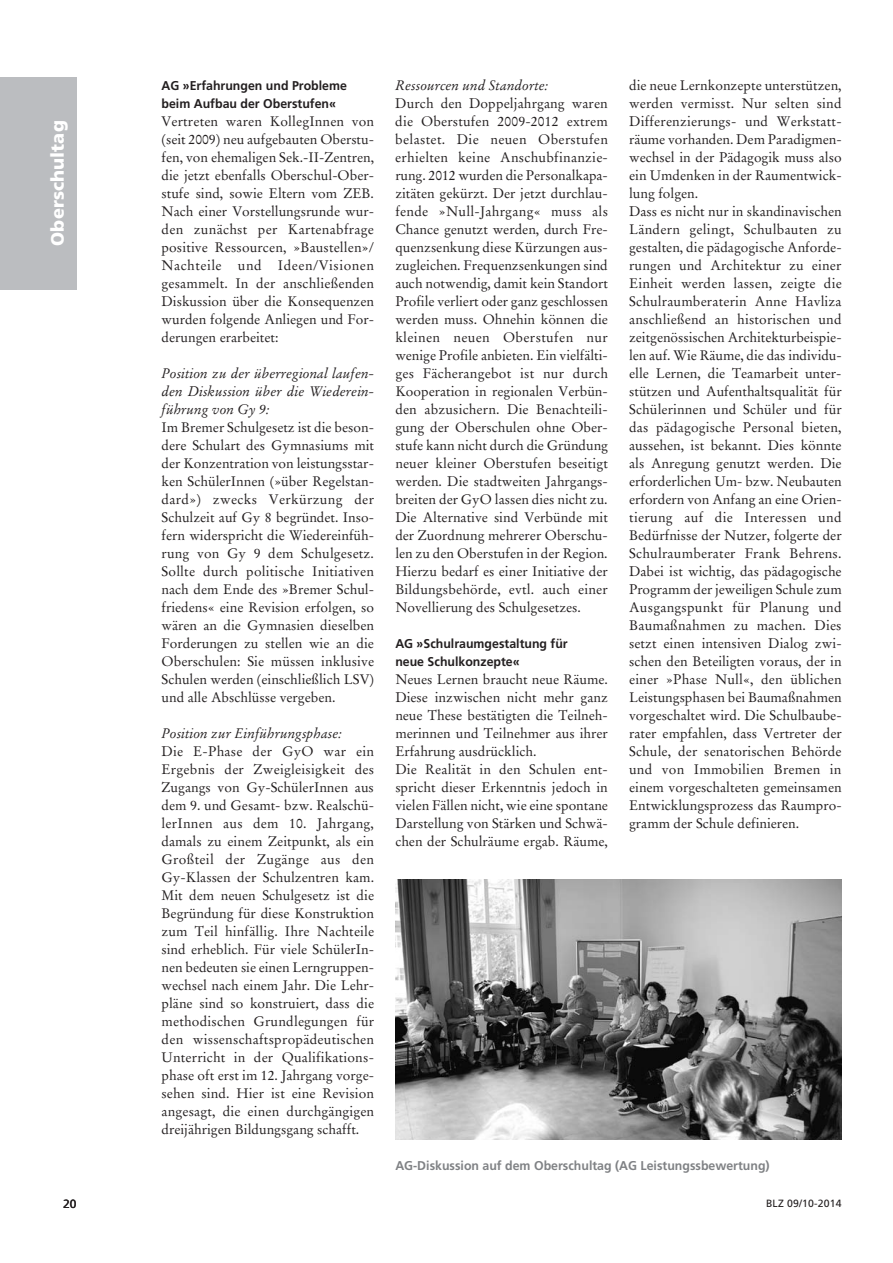
<style>
.page{position:relative;width:893px;height:1263px;background:#fff}
.page>*{position:absolute;margin:0;border:0;box-sizing:border-box;transform-origin:0 0}
.t1{font:900 18px "Frutiger";letter-spacing:.005em;color:#fff}
.t2{font:13.8px/18px "Stempel Garamond";color:#231f20;text-align:justify}
.t3{font:italic 13.8px/18px "Stempel Garamond";color:#231f20;text-align:justify}
.t4{font:700 12.75px/18px "Frutiger";color:#231f20}
.t5{font:700 12.75px "Frutiger";color:#808285}
.t6{font:12px "Frutiger";color:#231f20}
.t7{font:10.5px "Frutiger";letter-spacing:.015em;color:#231f20}
</style>
<div class="page">
<div style="left:0;top:77px;width:77px;height:212px;background:#bbbdc0"></div>
<img style="left:395px;top:879px;width:447px;height:261px">
<h1 class="t1" style="left:50px;top:246px;width:127px;rotate:-90deg">Oberschultag</h1>
<p class="t4" style="left:162px;top:78px;width:187px">AG »Erfahrungen und Probleme beim Aufbau der Oberstufen«</p>
<p class="t2" style="left:162px;top:114px;width:214px">Vertreten waren KollegInnen von (seit 2009) neu aufgebauten Oberstu&shy;fen, von ehemaligen Sek.-II-Zentren, die jetzt ebenfalls Oberschul-Ober&shy;stufe sind, sowie Eltern vom ZEB.<br>Nach einer Vorstellungsrunde wur&shy;den zunächst per Kartenabfrage positive Ressourcen, »Baustellen»/ Nachteile und Ideen/Visionen gesammelt. In der anschließenden Diskussion über die Konsequenzen wurden folgende Anliegen und For&shy;derungen erarbeitet:</p>
<p class="t3" style="left:162px;top:366px;width:214px">Position zu der überregional laufen&shy;den Diskussion über die Wiederein&shy;führung von Gy 9:</p>
<p class="t2" style="left:162px;top:420px;width:214px">Im Bremer Schulgesetz ist die beson&shy;dere Schulart des Gymnasiums mit der Konzentration von leistungsstar&shy;ken SchülerInnen (»über Regelstan&shy;dard») zwecks Verkürzung der Schulzeit auf Gy 8 begründet. Inso&shy;fern widerspricht die Wiedereinfüh&shy;rung von Gy 9 dem Schulgesetz.<br>Sollte durch politische Initiativen nach dem Ende des »Bremer Schul&shy;friedens« eine Revision erfolgen, so wären an die Gymnasien dieselben Forderungen zu stellen wie an die Oberschulen: Sie müssen inklusive Schulen werden (einschließlich LSV) und alle Abschlüsse vergeben.</p>
<p class="t3" style="left:162px;top:725px;width:182px">Position zur Einführungsphase:</p>
<p class="t2" style="left:162px;top:743px;width:214px">Die E-Phase der GyO war ein Ergebnis der Zweigleisigkeit des Zugangs von Gy-SchülerInnen aus dem 9. und Gesamt- bzw. Realschü&shy;lerInnen aus dem 10. Jahrgang, damals zu einem Zeitpunkt, als ein Großteil der Zugänge aus den Gy-Klassen der Schulzentren kam.<br>Mit dem neuen Schulgesetz ist die Begründung für diese Konstruktion zum Teil hinfällig. Ihre Nachteile sind erheblich. Für viele SchülerIn&shy;nen bedeuten sie einen Lerngruppen&shy;wechsel nach einem Jahr. Die Lehr&shy;pläne sind so konstruiert, dass die methodischen Grundlegungen für den wissenschaftspropädeutischen Unterricht in der Qualifikations&shy;phase oft erst im 12. Jahrgang vorge&shy;sehen sind. Hier ist eine Revision angesagt, die einen durchgängigen dreijährigen Bildungsgang schafft.</p>
<p class="t3" style="left:395px;top:78px;width:155px">Ressourcen und Standorte:</p>
<p class="t2" style="left:395px;top:96px;width:214px">Durch den Doppeljahrgang waren die Oberstufen 2009-2012 extrem belastet. Die neuen Oberstufen erhielten keine Anschubfinanzie&shy;rung. 2012 wurden die Personalkapa&shy;zitäten gekürzt. Der jetzt durchlau&shy;fende »Null-Jahrgang« muss als Chance genutzt werden, durch Fre&shy;quenzsenkung diese Kürzungen aus&shy;zugleichen. Frequenzsenkungen sind auch notwendig, damit kein Standort Profile verliert oder ganz geschlossen werden muss. Ohnehin können die kleinen neuen Oberstufen nur wenige Profile anbieten. Ein vielfälti&shy;ges Fächerangebot ist nur durch Kooperation in regionalen Verbün&shy;den abzusichern. Die Benachteili&shy;gung der Oberschulen ohne Ober&shy;stufe kann nicht durch die Gründung neuer kleiner Oberstufen beseitigt werden. Die stadtweiten Jahrgangs&shy;breiten der GyO lassen dies nicht zu.<br>Die Alternative sind Verbünde mit der Zuordnung mehrerer Oberschu&shy;len zu den Oberstufen in der Region.<br>Hierzu bedarf es einer Initiative der Bildungsbehörde, evtl. auch einer Novellierung des Schulgesetzes.</p>
<p class="t4" style="left:395px;top:636px;width:174px">AG »Schulraumgestaltung für neue Schulkonzepte«</p>
<p class="t2" style="left:395px;top:671px;width:214px;text-align:left">Neues Lernen braucht neue Räume.<br>Diese inzwischen nicht mehr ganz neue These bestätigten die Teilneh&shy;merinnen und Teilnehmer aus ihrer Erfahrung ausdrücklich.<br>Die Realität in den Schulen ent&shy;spricht dieser Erkenntnis jedoch in vielen Fällen nicht, wie eine spontane Darstellung von Stärken und Schwä&shy;chen der Schulräume ergab. Räume,</p>
<p class="t2" style="left:629px;top:78px;width:214px;text-align:left">die neue Lernkonzepte unterstützen, werden vermisst. Nur selten sind Differenzierungs- und Werkstatt&shy;räume vorhanden. Dem Paradigmen&shy;wechsel in der Pädagogik muss also ein Umdenken in der Raumentwick&shy;lung folgen.<br>Dass es nicht nur in skandinavischen Ländern gelingt, Schulbauten zu gestalten, die pädagogische Anforde&shy;rungen und Architektur zu einer Einheit werden lassen, zeigte die Schulraumberaterin Anne Havliza anschließend an historischen und zeitgenössischen Architekturbeispie&shy;len auf. Wie Räume, die das individu&shy;elle Lernen, die Teamarbeit unter&shy;stützen und Aufenthaltsqualität für Schülerinnen und Schüler und für das pädagogische Personal bieten, aussehen, ist bekannt. Dies könnte als Anregung genutzt werden. Die erforderlichen Um- bzw. Neubauten erfordern von Anfang an eine Orien&shy;tierung auf die Interessen und Bedürfnisse der Nutzer, folgerte der Schulraumberater Frank Behrens.<br>Dabei ist wichtig, das pädagogische Programm der jeweiligen Schule zum Ausgangspunkt für Planung und Baumaßnahmen zu machen. Dies setzt einen intensiven Dialog zwi&shy;schen den Beteiligten voraus, der in einer »Phase Null«, den üblichen Leistungsphasen bei Baumaßnahmen vorgeschaltet wird. Die Schulbaube&shy;rater empfahlen, dass Vertreter der Schule, der senatorischen Behörde und von Immobilien Bremen in einem vorgeschalteten gemeinsamen Entwicklungsprozess das Raumpro&shy;gramm der Schule definieren.</p>
<p class="t5" style="left:395px;top:1160px;width:376px">AG-Diskussion auf dem Oberschultag (AG Leistungssbewertung)</p>
<p class="t6" style="left:63px;top:1199px;width:15px">20</p>
<p class="t7" style="left:766px;top:1199px;width:77px">BLZ 09/10-2014</p>
</div>
